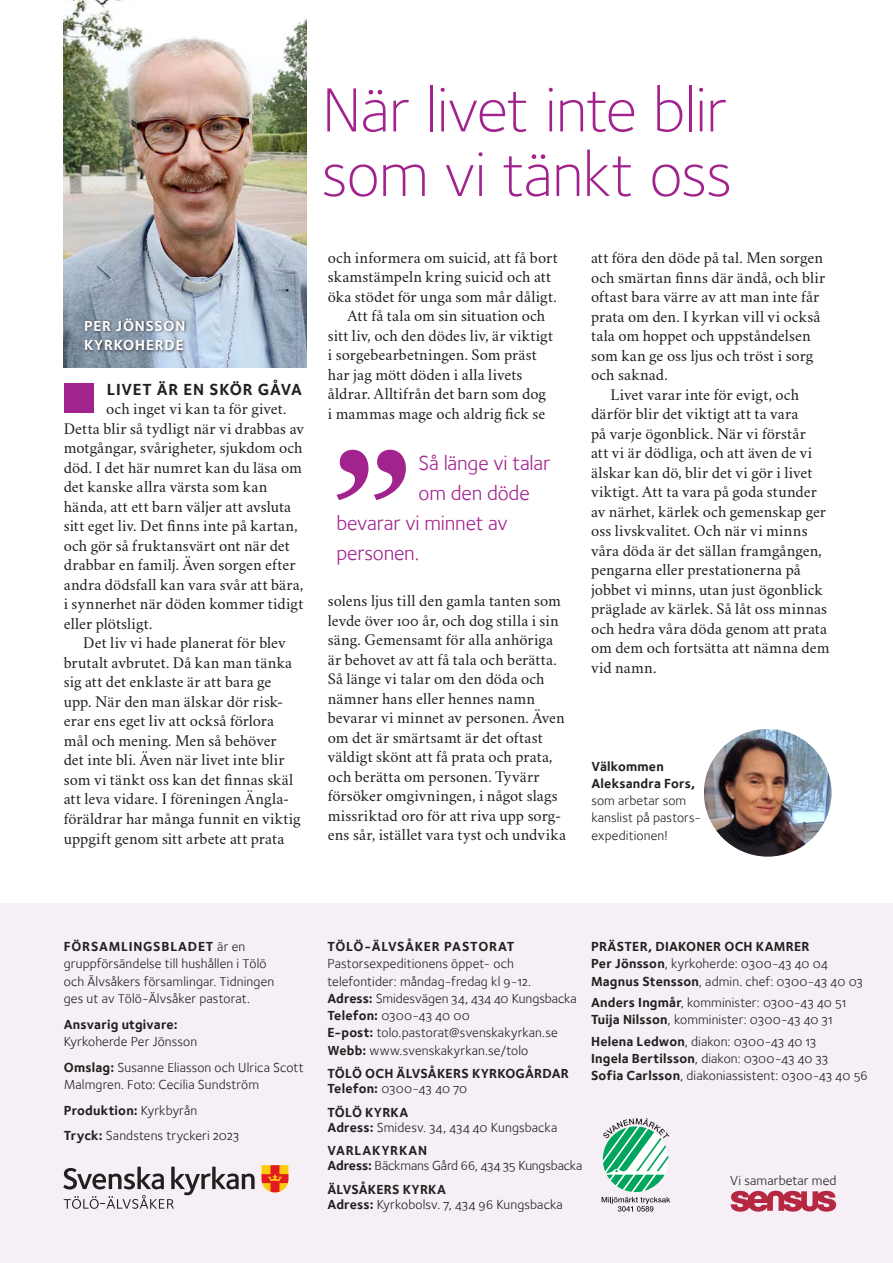
<style>
.page{position:relative;width:893px;height:1263px;background:#fff}
.page>*{position:absolute;margin:0;border:0;box-sizing:border-box;transform-origin:0 0}
.Svk20_-_rubrik1_-_fo{font:64.5px/64.5px "Foundry Sterling Light OSF";letter-spacing:-.015em;color:#a2238e}
.Svk20_-_ingress_-_fo{font:21px "Foundry Sterling Book OSF";letter-spacing:-.01em;color:#a2238e}
.Svk20_-_bröd_-_indra{font:16.5px/19.5px "Crimson Svk 2.0";letter-spacing:.005em;color:#231f20}
.Svk20_-_bröd_-_crims{font:16.5px "Crimson Svk 2.0";letter-spacing:.005em;color:#231f20}
.Svk20_-_bröd_-_crims-2{font:16.5px "Foundry Sterling Bold OSF";letter-spacing:.045em;color:#231f20}
.Svky17-bröd-indrag-s{font:15px "Foundry Sterling Bold OSF";letter-spacing:.05em;color:#fff}
.Svk20_-_fakta_-_foun{font:13.5px/17.2px "Foundry Sterling Book OSF";letter-spacing:.01em;color:#231f20}
.Svk20_-_fakta_-_foun-2{font:13.5px "Foundry Sterling Bold OSF";letter-spacing:.015em;color:#231f20}
.Svky17-fakta-foundry{font:13.5px/17.2px "Foundry Sterling Book OSF";letter-spacing:.01em;color:#231f20}
.Svk20_-_fakta_-_foun-3{font:13.5px/15px "Foundry Sterling Book OSF";letter-spacing:-.01em;color:#231f20}
.Svk20_-_fakta_-_foun-4{font:13.5px "Foundry Sterling Bold OSF";letter-spacing:.055em;color:#231f20}
.Svk20_-_fakta_-_indr{font:13.5px "Foundry Sterling Book OSF";letter-spacing:.01em;color:#231f20}
.s1{font-family:"Foundry Sterling Bold OSF"}
.s2{font-family:"Foundry Sterling Book OSF"}
</style>
<div class="page">
<img style="left:64px;top:0;width:243px;height:368px">
<div style="left:0;top:904px;width:893px;height:359px;background:#f6eff6"></div>
<div style="left:64px;top:383px;width:30px;height:30px;background:#a2238e"></div>
<svg style="left:336px;top:450px;width:70px;height:50px"></svg>
<div style="left:83px;top:317px;width:105px;height:36px;background:#231f20;opacity:.75"></div>
<img style="left:704px;top:729px;width:127px;height:127px;border-radius:64px">
<svg style="left:63px;top:1167px;width:192px;height:42px"></svg>
<svg style="left:262px;top:1165px;width:26px;height:27px"></svg>
<svg style="left:602px;top:1118px;width:68px;height:94px"></svg>
<svg style="left:731px;top:1191px;width:105px;height:21px"></svg>
<p class="Svk20_-_rubrik1_-_fo" style="left:322px;top:77px;width:412px">När livet inte blir som vi tänkt oss</p>
<p class="Svky17-bröd-indrag-s" style="left:84px;top:317px;width:103px">PER JÖNSSON</p>
<p class="Svky17-bröd-indrag-s" style="left:84px;top:336px;width:101px">KYRKOHERDE</p>
<p class="Svk20_-_bröd_-_crims-2" style="left:107px;top:379px;width:197px">LIVET ÄR EN SKÖR GÅVA</p>
<p class="Svk20_-_bröd_-_crims" style="left:106px;top:398px;width:182px">och inget vi kan ta för givet.</p>
<p class="Svk20_-_bröd_-_crims" style="left:64px;top:417px;width:242px">Detta blir så tydligt när vi drabbas av</p>
<p class="Svk20_-_bröd_-_crims" style="left:64px;top:437px;width:240px">motgångar, svårigheter, sjukdom och</p>
<p class="Svk20_-_bröd_-_crims" style="left:64px;top:456px;width:240px">död. I det här numret kan du läsa om</p>
<p class="Svk20_-_bröd_-_crims" style="left:64px;top:476px;width:205px">det kanske allra värsta som kan</p>
<p class="Svk20_-_bröd_-_crims" style="left:64px;top:496px;width:229px">hända, att ett barn väljer att avsluta</p>
<p class="Svk20_-_bröd_-_crims" style="left:64px;top:515px;width:235px">sitt eget liv. Det finns inte på kartan,</p>
<p class="Svk20_-_bröd_-_crims" style="left:64px;top:535px;width:228px">och gör så fruktansvärt ont när det</p>
<p class="Svk20_-_bröd_-_crims" style="left:64px;top:554px;width:233px">drabbar en familj. Även sorgen efter</p>
<p class="Svk20_-_bröd_-_crims" style="left:64px;top:574px;width:241px">andra dödsfall kan vara svår att bära,</p>
<p class="Svk20_-_bröd_-_crims" style="left:64px;top:593px;width:241px">i synnerhet när döden kommer tidigt</p>
<p class="Svk20_-_bröd_-_crims" style="left:64px;top:613px;width:90px">eller plötsligt.</p>
<p class="Svk20_-_bröd_-_indra" style="left:64px;top:632px;width:238px;text-indent:20px">Det liv vi hade planerat för blev brutalt avbrutet. Då kan man tänka sig att det enklaste är att bara ge upp. När den man älskar dör risk&shy;erar ens eget liv att också förlora mål och mening. Men så behöver det inte bli. Även när livet inte blir som vi tänkt oss kan det finnas skäl att leva vidare. I föreningen Ängla&shy;föräldrar har många funnit en viktig uppgift genom sitt arbete att prata</p>
<p class="Svk20_-_bröd_-_indra" style="left:328px;top:247px;width:231px">och informera om suicid, att få bort skamstämpeln kring suicid och att öka stödet för unga som mår dåligt.</p>
<p class="Svk20_-_bröd_-_indra" style="left:328px;top:305px;width:227px;text-indent:20px">Att få tala om sin situation och sitt liv, och den dödes liv, är viktigt i sorgebearbetningen. Som präst har jag mött döden i alla livets åldrar. Alltifrån det barn som dog i mammas mage och aldrig fick se</p>
<p class="Svk20_-_ingress_-_fo" style="left:418px;top:451px;width:133px">Så länge vi talar</p>
<p class="Svk20_-_ingress_-_fo" style="left:419px;top:481px;width:113px">om den döde</p>
<p class="Svk20_-_ingress_-_fo" style="left:336px;top:511px;width:173px">bevarar vi minnet av</p>
<p class="Svk20_-_ingress_-_fo" style="left:336px;top:541px;width:84px">personen.</p>
<p class="Svk20_-_bröd_-_indra" style="left:328px;top:590px;width:240px">solens ljus till den gamla tanten som levde över 100 år, och dog stilla i sin säng. Gemensamt för alla anhöriga är behovet av att få tala och berätta.<br>Så länge vi talar om den döda och nämner hans eller hennes namn bevarar vi minnet av personen. Även om det är smärtsamt är det oftast väldigt skönt att få prata och prata, och berätta om personen. Tyvärr försöker omgivningen, i något slags missriktad oro för att riva upp sorg&shy;ens sår, istället vara tyst och undvika</p>
<p class="Svk20_-_bröd_-_indra" style="left:591px;top:247px;width:236px">att föra den döde på tal. Men sorgen och smärtan finns där ändå, och blir oftast bara värre av att man inte får prata om den. I kyrkan vill vi också tala om hoppet och uppståndelsen som kan ge oss ljus och tröst i sorg och saknad.</p>
<p class="Svk20_-_bröd_-_indra" style="left:591px;top:384px;width:240px;text-indent:20px">Livet varar inte för evigt, och därför blir det viktigt att ta vara<br>på varje ögonblick. När vi förstår<br>att vi är dödliga, och att även de vi älskar kan dö, blir det vi gör i livet viktigt. Att ta vara på goda stunder av närhet, kärlek och gemenskap ger oss livskvalitet. Och när vi minns våra döda är det sällan framgången, pengarna eller prestationerna på jobbet vi minns, utan just ögonblick präglade av kärlek. Så låt oss minnas och hedra våra döda genom att prata om dem och fortsätta att nämna dem vid namn.</p>
<p class="Svky17-fakta-foundry" style="left:591px;top:757px;width:111px"><span class="s1">Välkommen<br>Aleksandra Fors, </span>som arbetar som kanslist på pastors&shy;expeditionen!</p>
<p class="Svk20_-_fakta_-_foun" style="left:64px;top:938px;width:212px"><span class="s1">FÖRSAMLINGSBLADET</span> är en gruppförsändelse till hushållen i Tölö och Älvsåkers församlingar. Tidningen ges ut av Tölö-Älvsåker pastorat.</p>
<p class="Svk20_-_fakta_-_foun" style="left:64px;top:1015px;width:135px"><span class="s1">Ansvarig utgivare:<br></span>Kyrkoherde Per Jönsson</p>
<p class="Svk20_-_fakta_-_foun" style="left:64px;top:1058px;width:241px"><span class="s1">Omslag:</span> Susanne Eliasson och Ulrica Scott<br>Malmgren. Foto: Cecilia Sundström</p>
<p class="Svk20_-_fakta_-_foun-2" style="left:64px;top:1102px;width:135px">Produktion: <span class="s2">Kyrkbyrån</span></p>
<p class="Svk20_-_fakta_-_foun" style="left:64px;top:1127px;width:177px"><span class="s1">Tryck:</span> Sandstens tryckeri 2023</p>
<p class="Svk20_-_fakta_-_foun-4" style="left:327px;top:938px;width:189px">TÖLÖ-ÄLVSÅKER PASTORAT</p>
<p class="Svk20_-_fakta_-_foun" style="left:327px;top:955px;width:205px">Pastorsexpeditionens öppet- och telefontider: måndag-fredag kl 9-12.</p>
<p class="Svk20_-_fakta_-_foun" style="left:327px;top:990px;width:251px"><span class="s1">Adress:</span> Smidesvägen 34, 434 40 Kungsbacka</p>
<p class="Svk20_-_fakta_-_foun" style="left:327px;top:1007px;width:144px"><span class="s1">Telefon:</span> 0300-43 40 00</p>
<p class="Svk20_-_fakta_-_foun" style="left:327px;top:1024px;width:232px"><span class="s1">E-post:</span> tolo.pastorat@svenskakyrkan.se</p>
<p class="Svk20_-_fakta_-_foun" style="left:327px;top:1041px;width:202px"><span class="s1">Webb:</span> www.svenskakyrkan.se/tolo</p>
<p class="Svk20_-_fakta_-_foun-2" style="left:327px;top:1065px;width:243px">TÖLÖ OCH ÄLVSÅKERS KYRKOGÅRDAR</p>
<p class="Svk20_-_fakta_-_foun" style="left:327px;top:1080px;width:141px"><span class="s1">Telefon:</span> 0300-43 40 70</p>
<p class="Svk20_-_fakta_-_foun" style="left:327px;top:1105px;width:231px;line-height:15px"><span class="s1">TÖLÖ KYRKA<br>Adress:</span> Smidesv. 34, 434 40 Kungsbacka</p>
<p class="Svk20_-_fakta_-_foun-3" style="left:327px;top:1143px;width:256px"><span class="s1">VARLAKYRKAN<br>Adress:</span> Bäckmans Gård 66, 434 35 Kungsbacka</p>
<p class="Svk20_-_fakta_-_foun" style="left:327px;top:1181px;width:237px;line-height:15px"><span class="s1">ÄLVSÅKERS KYRKA<br>Adress:</span> Kyrkobolsv. 7, 434 96 Kungsbacka</p>
<p class="Svk20_-_fakta_-_foun-2" style="left:591px;top:938px;width:220px">PRÄSTER, DIAKONER OCH KAMRER</p>
<p class="Svk20_-_fakta_-_foun" style="left:591px;top:955px;width:238px"><span class="s1">Per Jönsson</span>, kyrkoherde: 0300-43 40 04</p>
<p class="Svk20_-_fakta_-_foun" style="left:591px;top:972px;width:273px"><span class="s1">Magnus Stensson</span>, admin. chef: 0300-43 40 03</p>
<p class="Svk20_-_fakta_-_foun" style="left:591px;top:994px;width:257px"><span class="s1">Anders Ingmår</span>, komminister: 0300-43 40 51</p>
<p class="Svk20_-_fakta_-_foun" style="left:591px;top:1011px;width:243px"><span class="s1">Tuija Nilsson</span>, komminister: 0300-43 40 31</p>
<p class="Svk20_-_fakta_-_foun" style="left:591px;top:1033px;width:227px"><span class="s1">Helena Ledwon</span>, diakon: 0300-43 40 13</p>
<p class="Svk20_-_fakta_-_foun" style="left:591px;top:1050px;width:239px"><span class="s1">Ingela Bertilsson</span>, diakon: 0300-43 40 33</p>
<p class="Svk20_-_fakta_-_foun" style="left:591px;top:1067px;width:278px"><span class="s1">Sofia Carlsson</span>, diakoniassistent: 0300-43 40 56</p>
<p class="Svk20_-_fakta_-_indr" style="left:730px;top:1173px;width:108px">Vi samarbetar med</p>
</div>
